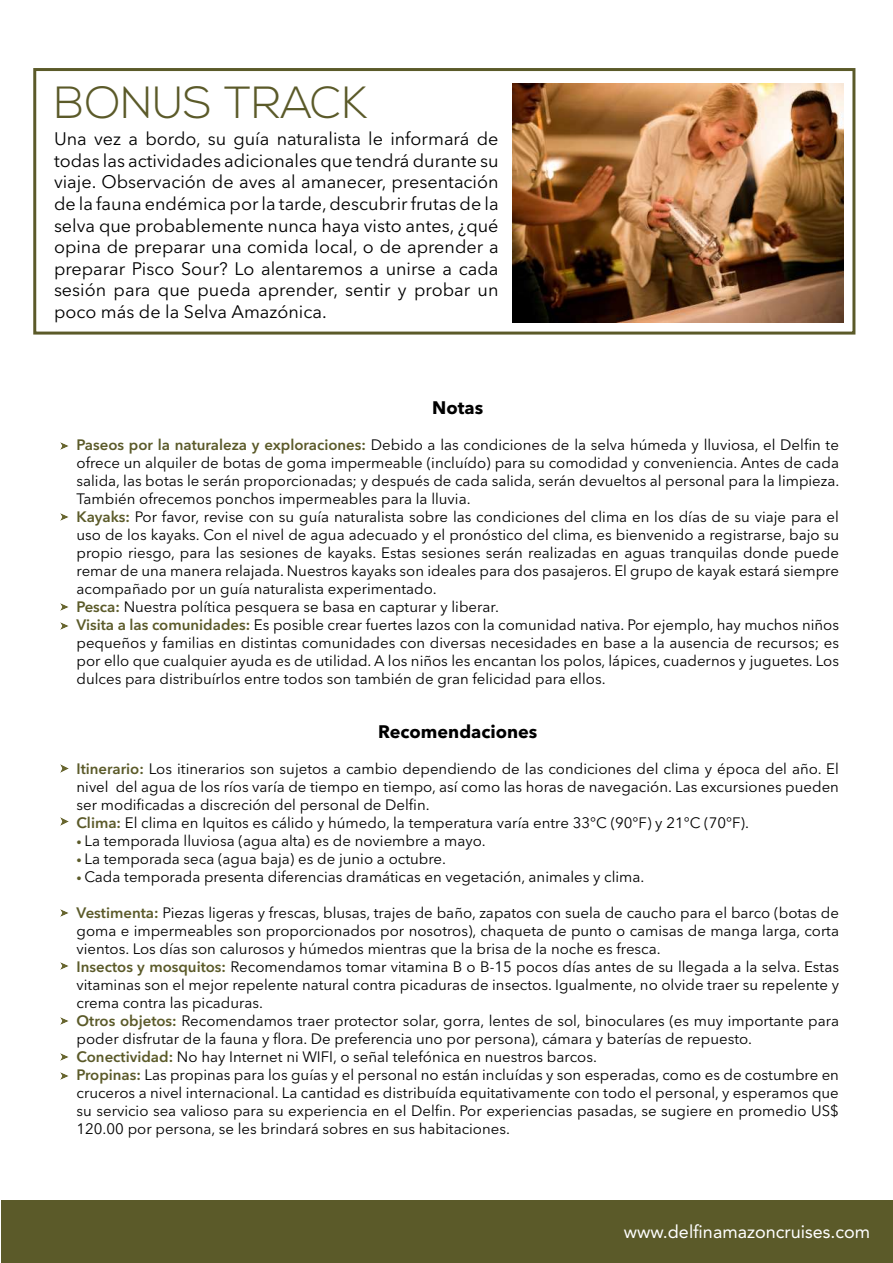
<style>
.page{position:relative;width:893px;height:1263px;background:#fff}
.page>*{position:absolute;margin:0;border:0;box-sizing:border-box;transform-origin:0 0}
.t1{font:300 45px "Nexa";color:#5b5a29}
.t2{font:18px/21.6px "Avenir Next LT Pro";color:#000;text-align:justify}
.t3{font:18px "Avenir LT Std";color:#fff}
.t4{font:700 18px "Avenir Next LT Pro";color:#000}
.t5{font:15px/18px "Avenir Next LT Pro";color:#000}
.s1{font-weight:600;color:#5b5a29}
.s2{font-size:10.5px;color:#5b5a29}
</style>
<div class="page">
<div style="left:1px;top:1200px;width:891px;height:62px;background:#5b5a29"></div>
<svg style="left:61px;top:442px;width:7px;height:7px"></svg>
<svg style="left:61px;top:513px;width:7px;height:7px"></svg>
<svg style="left:61px;top:603px;width:7px;height:8px"></svg>
<svg style="left:61px;top:622px;width:7px;height:7px"></svg>
<svg style="left:61px;top:765px;width:7px;height:7px"></svg>
<svg style="left:61px;top:818px;width:7px;height:7px"></svg>
<svg style="left:61px;top:909px;width:7px;height:8px"></svg>
<svg style="left:61px;top:962px;width:7px;height:8px"></svg>
<svg style="left:61px;top:1017px;width:7px;height:8px"></svg>
<svg style="left:61px;top:1053px;width:7px;height:8px"></svg>
<svg style="left:61px;top:1072px;width:7px;height:8px"></svg>
<img style="left:512px;top:84px;width:331px;height:238px">
<div style="left:33px;top:68px;width:822px;height:267px;border:3px solid #5b5a29"></div>
<h1 class="t1" style="left:54px;top:76px;width:315px">BONUS TRACK</h1>
<p class="t2" style="left:54px;top:128px;width:446px">Una vez a bordo, su guía naturalista le informará de todas las actividades adicionales que tendrá durante su viaje. Observación de aves al amanecer, presentación de la fauna endémica por la tarde, descubrir frutas de la selva que probablemente nunca haya visto antes, ¿qué opina de preparar una comida local, o de aprender a preparar Pisco Sour? Lo alentaremos a unirse a cada sesión para que pueda aprender, sentir y probar un poco más de la Selva Amazónica.</p>
<p class="t4" style="left:432px;top:397px;width:52px">Notas</p>
<p class="t5" style="left:77px;top:436px;width:764px"><span class="s1">Paseos por la naturaleza y exploraciones:</span> Debido a las condiciones de la selva húmeda y lluviosa, el Delfin te ofrece un alquiler de botas de goma impermeable (incluído) para su comodidad y conveniencia. Antes de cada salida, las botas le serán proporcionadas; y después de cada salida, serán devueltos al personal para la limpieza.<br>También ofrecemos ponchos impermeables para la lluvia.<br><span class="s1">Kayaks:</span> Por favor, revise con su guía naturalista sobre las condiciones del clima en los días de su viaje para el uso de los kayaks. Con el nivel de agua adecuado y el pronóstico del clima, es bienvenido a registrarse, bajo su propio riesgo, para las sesiones de kayaks. Estas sesiones serán realizadas en aguas tranquilas donde puede remar de una manera relajada. Nuestros kayaks son ideales para dos pasajeros. El grupo de kayak estará siempre acompañado por un guía naturalista experimentado.<br><span class="s1">Pesca:</span> Nuestra política pesquera se basa en capturar y liberar.<br><span class="s1">Visita a las comunidades:</span> Es posible crear fuertes lazos con la comunidad nativa. Por ejemplo, hay muchos niños pequeños y familias en distintas comunidades con diversas necesidades en base a la ausencia de recursos; es por ello que cualquier ayuda es de utilidad. A los niños les encantan los polos, lápices, cuadernos y juguetes. Los dulces para distribuírlos entre todos son también de gran felicidad para ellos.</p>
<p class="t4" style="left:378px;top:721px;width:161px">Recomendaciones</p>
<p class="t5" style="left:77px;top:760px;width:764px"><span class="s1">Itinerario:</span> Los itinerarios son sujetos a cambio dependiendo de las condiciones del clima y época del año. El nivel del agua de los ríos varía de tiempo en tiempo, así como las horas de navegación. Las excursiones pueden ser modificadas a discreción del personal de Delfin.<br><span class="s1">Clima:</span> El clima en Iquitos es cálido y húmedo, la temperatura varía entre 33°C (90°F) y 21°C (70°F).</p>
<p class="t5" style="left:77px;top:832px;width:411px"><span class="s2">•</span> La temporada lluviosa (agua alta) es de noviembre a mayo.</p>
<p class="t5" style="left:77px;top:850px;width:371px"><span class="s2">•</span> La temporada seca (agua baja) es de junio a octubre.</p>
<p class="t5" style="left:77px;top:868px;width:569px"><span class="s2">•</span> Cada temporada presenta diferencias dramáticas en vegetación, animales y clima.</p>
<p class="t5" style="left:77px;top:904px;width:764px"><span class="s1">Vestimenta:</span> Piezas ligeras y frescas, blusas, trajes de baño, zapatos con suela de caucho para el barco (botas de goma e impermeables son proporcionados por nosotros), chaqueta de punto o camisas de manga larga, corta vientos. Los días son calurosos y húmedos mientras que la brisa de la noche es fresca.<br><span class="s1">Insectos y mosquitos:</span> Recomendamos tomar vitamina B o B-15 pocos días antes de su llegada a la selva. Estas vitaminas son el mejor repelente natural contra picaduras de insectos. Igualmente, no olvide traer su repelente y crema contra las picaduras.<br><span class="s1">Otros objetos:</span> Recomendamos traer protector solar, gorra, lentes de sol, binoculares (es muy importante para poder disfrutar de la fauna y flora. De preferencia uno por persona), cámara y baterías de repuesto.<br><span class="s1">Conectividad:</span> No hay Internet ni WIFI, o señal telefónica en nuestros barcos.<br><span class="s1">Propinas:</span> Las propinas para los guías y el personal no están incluídas y son esperadas, como es de costumbre en cruceros a nivel internacional. La cantidad es distribuída equitativamente con todo el personal, y esperamos que su servicio sea valioso para su experiencia en el Delfin. Por experiencias pasadas, se sugiere en promedio US$ 120.00 por persona, se les brindará sobres en sus habitaciones.</p>
<p class="t3" style="left:624px;top:1221px;width:248px">www.delfinamazoncruises.com</p>
</div>
